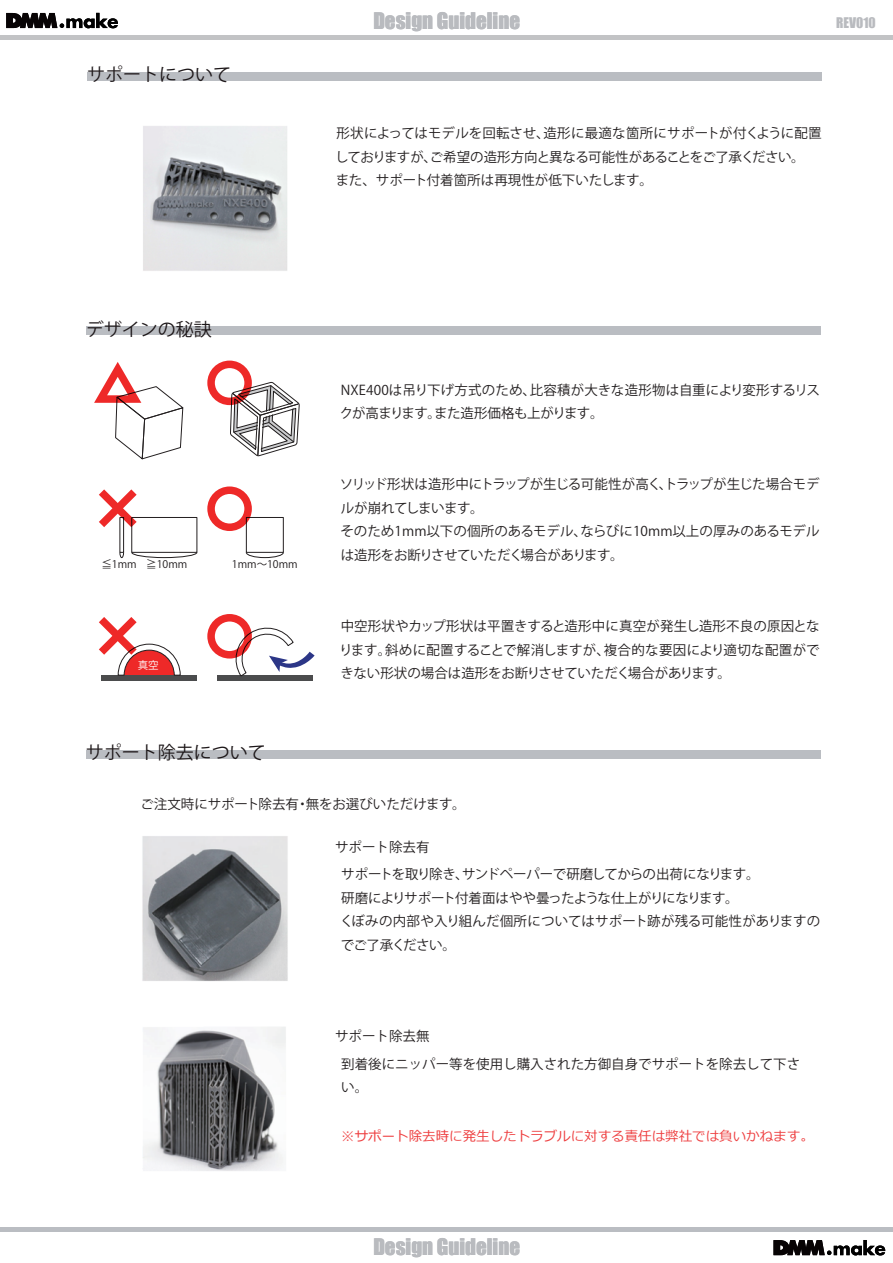
<style>
.page{position:relative;width:893px;height:1263px;background:#fff}
.page>*{position:absolute;margin:0;border:0;box-sizing:border-box;transform-origin:0 0}
.t1{font:21px "Impact";color:#b9bbbf}
.t2{font:18px "Koz Go Pr 6 N";color:#1d1719}
.t3{font:13.5px/23.7px "Koz Go Pr 6 N";color:#231f20}
.t4{font:13.5px/27.3px "Koz Go Pr 6 N";letter-spacing:-.02em;color:#231f20}
.t5{font:13.5px "Meiryo";color:#ee4041}
.t6{font:13.5px "Impact";color:#b9bbbf}
.t7{font:10.5px "Koz Go Pr 6 N";color:#231f20}
.t8{font:10.5px "Koz Go Pr 6 N";color:#fff}
</style>
<div class="page">
<div style="left:86px;top:326px;width:734px;height:9px;background:#babdc2"></div>
<div style="left:87px;top:72px;width:735px;height:8px;background:#babdc2"></div>
<img style="left:143px;top:126px;width:144px;height:145px">
<div style="left:86px;top:750px;width:734px;height:9px;background:#babdc2"></div>
<img style="left:143px;top:1027px;width:143px;height:144px">
<img style="left:142px;top:836px;width:146px;height:145px">
<svg style="left:229px;top:381px;width:71px;height:76px"></svg>
<svg style="left:94px;top:362px;width:90px;height:98px"></svg>
<div style="left:101px;top:675px;width:96px;height:6px;background:#4b4c4d"></div>
<div style="left:217px;top:675px;width:95px;height:6px;background:#4b4c4d"></div>
<svg style="left:235px;top:623px;width:80px;height:54px"></svg>
<div style="left:207px;top:361px;width:45px;height:44px;border:8px solid #ee2928;border-radius:50%"></div>
<div style="left:246px;top:517px;width:38px;height:36px;background:#fff;border:1px solid #231f20"></div>
<div style="left:131px;top:517px;width:66px;height:36px;background:#fff;border:1px solid #231f20"></div>
<svg style="left:119px;top:527px;width:5px;height:25px"></svg>
<svg style="left:131px;top:552px;width:66px;height:6px"></svg>
<svg style="left:119px;top:552px;width:5px;height:6px"></svg>
<svg style="left:246px;top:552px;width:38px;height:6px"></svg>
<svg style="left:99px;top:489px;width:38px;height:38px"></svg>
<div style="left:207px;top:486px;width:45px;height:45px;border:8px solid #ee2928;border-radius:50%"></div>
<svg style="left:99px;top:617px;width:82px;height:59px"></svg>
<div style="left:207px;top:614px;width:45px;height:45px;border:8px solid #ee2928;border-radius:50%"></div>
<hr style="left:0;top:1227px;width:893px;height:4px;background:#babdc2">
<svg style="left:773px;top:1240px;width:112px;height:15px"></svg>
<svg style="left:6px;top:13px;width:112px;height:15px"></svg>
<hr style="left:0;top:36px;width:893px;height:4px;background:#c2c3c5">
<h2 class="t2" style="left:87px;top:64px;width:146px">サポートについて</h2>
<h1 class="t1" style="left:373px;top:5px;width:148px">Design Guideline</h1>
<p class="t6" style="left:836px;top:12px;width:41px">REV010</p>
<p class="t3" style="left:335px;top:122px;width:488px">形状によってはモデルを回転させ、造形に最適な箇所にサポートが付くように配置しておりますが、ご希望の造形方向と異なる可能性があることをご了承ください。<br>また、サポート付着箇所は再現性が低下いたします。</p>
<h2 class="t2" style="left:86px;top:319px;width:127px">デザインの秘訣</h2>
<p class="t7" style="left:101px;top:558px;width:87px">≦1mm ≧10mm</p>
<p class="t7" style="left:232px;top:558px;width:67px">1mm～10mm</p>
<p class="t8" style="left:138px;top:659px;width:22px">真空</p>
<h2 class="t2" style="left:86px;top:743px;width:181px">サポート除去について</h2>
<p class="t3" style="left:340px;top:378px;width:482px">NXE400は吊り下げ方式のため、比容積が大きな造形物は自重により変形するリスクが高まります。また造形価格も上がります。</p>
<p class="t3" style="left:340px;top:473px;width:481px">ソリッド形状は造形中にトラップが生じる可能性が高く、トラップが生じた場合モデルが崩れてしまいます。<br>そのため1mm以下の個所のあるモデル、ならびに10mm以上の厚みのあるモデルは造形をお断りさせていただく場合があります。</p>
<p class="t3" style="left:339px;top:614px;width:482px;text-align:justify">中空形状やカップ形状は平置きすると造形中に真空が発生し造形不良の原因となります。斜めに配置することで解消しますが、複合的な要因により適切な配置ができない形状の場合は造形をお断りさせていただく場合があります。</p>
<p class="t3" style="left:140px;top:792px;width:327px">ご注文時にサポート除去有・無をお選びいただけます。</p>
<p class="t4" style="left:341px;top:833px;width:420px;text-indent:-6px">サポート除去有<br>サポートを取り除き、サンドペーパーで研磨してからの出荷になります。</p>
<p class="t3" style="left:340px;top:886px;width:481px">研磨によりサポート付着面はやや曇ったような仕上がりになります。<br>くぼみの内部や入り組んだ個所についてはサポート跡が残る可能性がありますのでご了承ください。</p>
<p class="t3" style="left:341px;top:1023px;width:461px;line-height:27.3px;text-indent:-6px">サポート除去無<br>到着後にニッパー等を使用し購入された方御自身でサポートを除去して下さ</p>
<p class="t3" style="left:341px;top:1076px;width:28px">い。</p>
<p class="t5" style="left:341px;top:1127px;width:474px">※サポート除去時に発生したトラブルに対する責任は弊社では負いかねます。</p>
<h1 class="t1" style="left:373px;top:1230px;width:148px">Design Guideline</h1>
</div>
